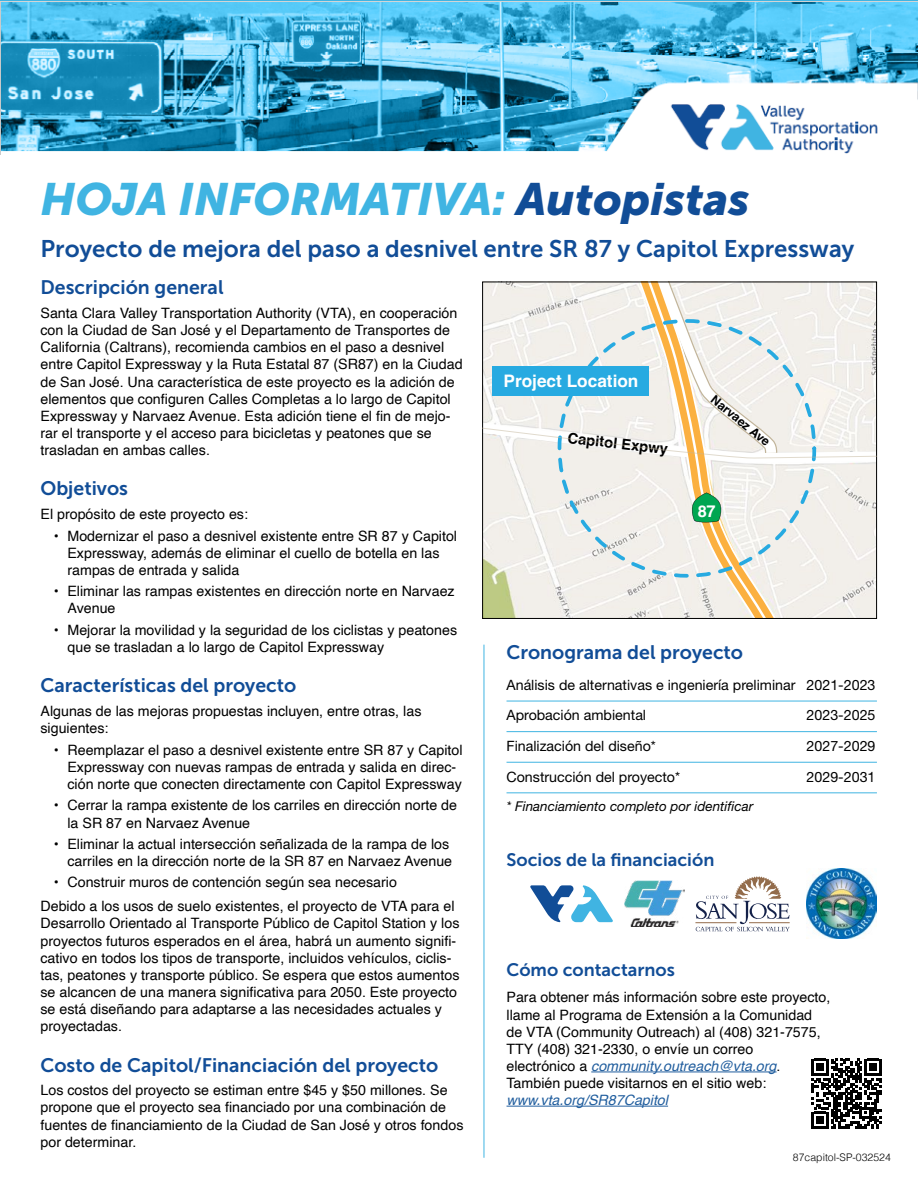
<style>
.page{position:relative;width:918px;height:1188px;background:#fff}
.page>*{position:absolute;margin:0;border:0;box-sizing:border-box;transform-origin:0 0}
.t1{font:italic 45px "Museo Sans 900";color:#40b4e2}
.t2{font:24px "Museo Sans 700";color:#114d97}
.t3{font:19.5px "Museo Sans 700";color:#114d97}
.t4{font:18px "Museo Sans 700";color:#114d97}
.t5{font:700 17.25px "Helvetica";color:#fff}
.t6{font:700 16.5px "Helvetica";color:#fff}
.t7{font:700 14.7px "Helvetica";color:#000}
.t8{font:14.25px/17.1px "Helvetica";color:#000}
.t9{font:14.25px/30.6px "Helvetica Neue LT Std";color:#000}
.t10{font:italic 13.5px "Helvetica Neue LT Std";color:#000}
.t11{font:700 12.3px "Helvetica";color:#000}
.t12{font:300 10.5px "Helvetica";color:#000}
.s1{color:#114d97}
.s2{font-style:italic;color:#215e9e}
</style>
<div class="page">
<hr style="left:507px;top:701px;width:370px;height:1px;background:#40b4e2">
<hr style="left:507px;top:731px;width:370px;height:1px;background:#40b4e2">
<hr style="left:507px;top:762px;width:370px;height:1px;background:#40b4e2">
<hr style="left:507px;top:792px;width:370px;height:1px;background:#40b4e2">
<hr style="left:507px;top:1106px;width:161px;height:1px;background:#215e9e">
<hr style="left:484px;top:645px;width:1px;height:513px;background:#40b4e2">
<img style="left:484px;top:468px;width:391px;height:149px">
<svg style="left:585px;top:468px;width:228px;height:149px;background:#eaebe9"></svg>
<svg style="left:603px;top:468px;width:193px;height:149px;background:#eee9df"></svg>
<svg style="left:688px;top:493px;width:37px;height:29px"></svg>
<svg style="left:483px;top:282px;width:394px;height:186px"></svg>
<svg style="left:812px;top:1059px;width:69px;height:70px"></svg>
<hr style="left:695px;top:922px;width:41px;height:1px;background:#936c4b">
<svg style="left:696px;top:876px;width:94px;height:55px"></svg>
<svg style="left:530px;top:885px;width:83px;height:37px"></svg>
<img style="left:624px;top:881px;width:61px;height:46px">
<img style="left:807px;top:869px;width:70px;height:70px">
<hr style="left:591px;top:1072px;width:186px;height:1px;background:#215e9e">
<img style="left:0;top:1px;width:918px;height:154px">
<h1 class="t1" style="left:40px;top:173px;width:711px">HOJA INFORMATIVA: <span class="s1">Autopistas</span></h1>
<p class="t2" style="left:40px;top:235px;width:815px">Proyecto de mejora del paso a desnivel entre SR 87 y Capitol Expressway</p>
<h2 class="t3" style="left:40px;top:277px;width:185px">Descripción general</h2>
<p class="t8" style="left:40px;top:305px;width:424px">Santa Clara Valley Transportation Authority (VTA), en cooperación con la Ciudad de San José y el Departamento de Transportes de California (Caltrans), recomienda cambios en el paso a desnivel entre Capitol Expressway y la Ruta Estatal 87 (SR87) en la Ciudad de San José. Una característica de este proyecto es la adición de elementos que configuren Calles Completas a lo largo de Capitol Expressway y Narvaez Avenue. Esta adición tiene el fin de mejo&shy;rar el transporte y el acceso para bicicletas y peatones que se</p>
<p class="t8" style="left:40px;top:442px;width:171px">trasladan en ambas calles.</p>
<h2 class="t3" style="left:40px;top:478px;width:89px">Objetivos</h2>
<p class="t8" style="left:40px;top:506px;width:209px">El propósito de este proyecto es:</p>
<p class="t8" style="left:67px;top:528px;width:391px;text-indent:-13px">• Modernizar el paso a desnivel existente entre SR 87 y Capitol<br>Expressway, además de eliminar el cuello de botella en las rampas de entrada y salida</p>
<p class="t8" style="left:67px;top:583px;width:389px;text-indent:-13px">• Eliminar las rampas existentes en dirección norte en Narvaez<br>Avenue</p>
<p class="t8" style="left:67px;top:622px;width:391px;text-indent:-13px">• Mejorar la movilidad y la seguridad de los ciclistas y peatones que se trasladan a lo largo de Capitol Expressway</p>
<h2 class="t3" style="left:40px;top:675px;width:257px">Características del proyecto</h2>
<p class="t8" style="left:40px;top:703px;width:382px">Algunas de las mejoras propuestas incluyen, entre otras, las siguientes:</p>
<p class="t8" style="left:67px;top:742px;width:397px;text-indent:-13px">• Reemplazar el paso a desnivel existente entre SR 87 y Capitol<br>Expressway con nuevas rampas de entrada y salida en direc&shy;ción norte que conecten directamente con Capitol Expressway</p>
<p class="t8" style="left:67px;top:797px;width:391px;text-indent:-13px">• Cerrar la rampa existente de los carriles en dirección norte de la SR 87 en Narvaez Avenue</p>
<p class="t8" style="left:54px;top:836px;width:400px;text-align:right">• Eliminar la actual intersección señalizada de la rampa de los carriles en la dirección norte de la SR 87 en Narvaez Avenue</p>
<p class="t8" style="left:40px;top:871px;width:416px;line-height:23.9px;text-indent:14px">• Construir muros de contención según sea necesario<br>Debido a los usos de suelo existentes, el proyecto de VTA para el</p>
<p class="t8" style="left:40px;top:915px;width:421px">Desarrollo Orientado al Transporte Público de Capitol Station y los proyectos futuros esperados en el área, habrá un aumento signifi&shy;cativo en todos los tipos de transporte, incluidos vehículos, ciclis&shy;tas, peatones y transporte público. Se espera que estos aumentos se alcancen de una manera significativa para 2050. Este proyecto se está diseñando para adaptarse a las necesidades actuales y proyectadas.</p>
<h2 class="t3" style="left:40px;top:1054px;width:399px">Costo de Capitol/Financiación del proyecto</h2>
<p class="t8" style="left:40px;top:1082px;width:424px">Los costos del proyecto se estiman entre $45 y $50 millones. Se propone que el proyecto sea financiado por una combinación de fuentes de financiamiento de la Ciudad de San José y otros fondos por determinar.</p>
<p class="t5" style="left:504px;top:371px;width:136px">Project Location</p>
<p class="t11" style="left:717px;top:392px;width:74px;rotate:39deg">Narvaez Ave</p>
<p class="t7" style="left:569px;top:428px;width:102px;rotate:7deg">Capitol Expwy</p>
<p class="t6" style="left:698px;top:501px;width:19px">87</p>
<h2 class="t3" style="left:507px;top:642px;width:238px">Cronograma del proyecto</h2>
<p class="t9" style="left:507px;top:669px;width:371px">Análisis de alternativas e ingeniería preliminar 2021-2023<br>Aprobación ambiental</p>
<p class="t9" style="left:807px;top:700px;width:70px">2023-2025</p>
<p class="t9" style="left:507px;top:730px;width:151px">Finalización del diseño*</p>
<p class="t9" style="left:807px;top:730px;width:70px">2027-2029</p>
<p class="t9" style="left:507px;top:761px;width:175px">Construcción del proyecto*</p>
<p class="t9" style="left:807px;top:761px;width:70px">2029-2031</p>
<p class="t10" style="left:507px;top:798px;width:248px">* Financiamiento completo por identificar</p>
<h3 class="t4" style="left:507px;top:850px;width:209px">Socios de la financiación</h3>
<h2 class="t4" style="left:507px;top:959px;width:170px">Cómo contactarnos</h2>
<p class="t8" style="left:507px;top:989px;width:325px">Para obtener más información sobre este proyecto, llame al Programa de Extensión a la Comunidad de VTA (Community Outreach) al (408) 321-7575, TTY (408) 321-2330, o envíe un correo<br>electrónico a <span class="s2">community.outreach@vta.org</span>.<br>También puede visitarnos en el sitio web: <span class="s2">www.vta.org/SR87Capitol</span></p>
<p class="t12" style="left:793px;top:1148px;width:100px">87capitol-SP-032524</p>
</div>
